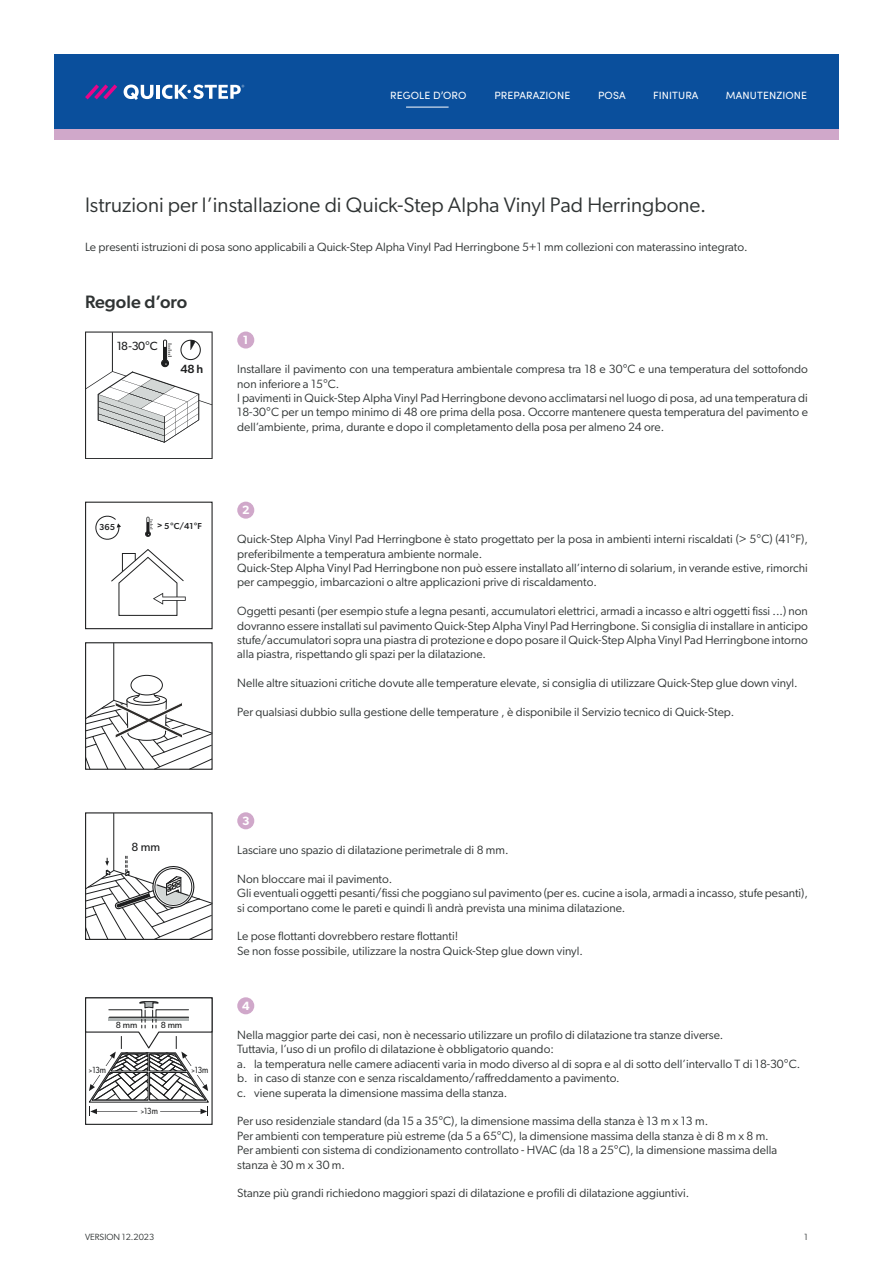
<style>
.page{position:relative;width:893px;height:1263px;background:#fff}
.page>*{position:absolute;margin:0;border:0;box-sizing:border-box;transform-origin:0 0}
.t1{font:21px "Gibson";color:#2f3333}
.t2{font:500 18px "Gibson";color:#2f3333}
.t3{font:12px/14.4px "Gibson";color:#2f3333}
.t4{font:600 12px "Gibson";color:#fff}
.t5{font:11.85px "Gibson";color:#040506}
.t6{font:500 11.85px "Gibson";color:#040506}
.t7{font:10.5px "Sofia Pro";letter-spacing:.01em;color:#fff}
.t8{font:9px "Gibson";color:#2f3333}
.t9{font:8.85px "Gibson";color:#040506;scale:.85 1}
.t10{font:8.85px "Gibson";color:#040506}
.t11{font:500 8.7px "Gibson";color:#040506}
.s1{font-weight:600;font-size:7.65px}
.s2{font-weight:500;font-size:6px}
</style>
<div class="page">
<div style="left:54px;top:54px;width:785px;height:75px;background:#0a4f9c"></div>
<div style="left:54px;top:129px;width:785px;height:11px;background:#d0a8ca"></div>
<svg style="left:85px;top:84px;width:32px;height:15px"></svg>
<svg style="left:124px;top:85px;width:29px;height:15px"></svg>
<hr style="left:156px;top:85px;width:4px;height:14px;background:#fff">
<svg style="left:162px;top:85px;width:82px;height:14px"></svg>
<svg style="left:85px;top:331px;width:128px;height:128px"></svg>
<hr style="left:112px;top:333px;width:1px;height:38px;background:#040506">
<div style="left:85px;top:502px;width:128px;height:127px;border:1px solid #040506"></div>
<svg style="left:95px;top:515px;width:26px;height:25px"></svg>
<svg style="left:145px;top:517px;width:8px;height:20px"></svg>
<svg style="left:111px;top:549px;width:75px;height:67px"></svg>
<hr style="left:113px;top:643px;width:1px;height:57px;background:#040506">
<div style="left:131px;top:675px;width:32px;height:20px;border:1px solid #040506;border-radius:50%"></div>
<svg style="left:85px;top:692px;width:128px;height:78px"></svg>
<hr style="left:113px;top:813px;width:1px;height:57px;background:#040506">
<svg style="left:85px;top:856px;width:128px;height:84px"></svg>
<svg style="left:85px;top:997px;width:128px;height:119px"></svg>
<div style="left:237px;top:331px;width:17px;height:18px;background:#d0a8ca;border-radius:50%"></div>
<div style="left:237px;top:502px;width:17px;height:17px;background:#d0a8ca;border-radius:50%"></div>
<div style="left:237px;top:812px;width:17px;height:17px;background:#d0a8ca;border-radius:50%"></div>
<div style="left:237px;top:997px;width:17px;height:17px;background:#d0a8ca;border-radius:50%"></div>
<hr style="left:406px;top:107px;width:43px;height:1px;background:#fff">
<p class="t7" style="left:390px;top:87px;width:78px">REGOLE D’ORO</p>
<p class="t7" style="left:494px;top:87px;width:77px">PREPARAZIONE</p>
<p class="t7" style="left:598px;top:87px;width:29px">POSA</p>
<p class="t7" style="left:653px;top:87px;width:47px">FINITURA</p>
<p class="t7" style="left:726px;top:87px;width:83px">MANUTENZIONE</p>
<h1 class="t1" style="left:85px;top:192px;width:623px">Istruzioni per l’installazione di Quick-Step Alpha Vinyl Pad Herringbone.</h1>
<p class="t3" style="left:85px;top:240px;width:664px">Le presenti istruzioni di posa sono applicabili a Quick-Step Alpha Vinyl Pad Herringbone 5+1 mm collezioni con materassino integrato.</p>
<h2 class="t2" style="left:85px;top:291px;width:104px">Regole d’oro</h2>
<p class="t5" style="left:117px;top:338px;width:43px">18-30°C</p>
<p class="t6" style="left:180px;top:362px;width:24px">48 h</p>
<p class="t11" style="left:99px;top:522px;width:17px">365</p>
<p class="t11" style="left:157px;top:521px;width:46px"><span class="s1">&gt;</span> 5°C/41°F</p>
<p class="t4" style="left:243px;top:333px;width:7px">1</p>
<p class="t3" style="left:237px;top:362px;width:572px">Installare il pavimento con una temperatura ambientale compresa tra 18 e 30°C e una temperatura del sottofondo non inferiore a 15°C.<br>I pavimenti in Quick-Step Alpha Vinyl Pad Herringbone devono acclimatarsi nel luogo di posa, ad una temperatura di 18-30°C per un tempo minimo di 48 ore prima della posa. Occorre mantenere questa temperatura del pavimento e dell’ambiente, prima, durante e dopo il completamento della posa per almeno 24 ore.</p>
<p class="t4" style="left:242px;top:503px;width:9px">2</p>
<p class="t3" style="left:237px;top:532px;width:572px">Quick-Step Alpha Vinyl Pad Herringbone è stato progettato per la posa in ambienti interni riscaldati (&gt; 5°C) (41°F), preferibilmente a temperatura ambiente normale.<br>Quick-Step Alpha Vinyl Pad Herringbone non può essere installato all’interno di solarium, in verande estive, rimorchi per campeggio, imbarcazioni o altre applicazioni prive di riscaldamento.</p>
<p class="t3" style="left:237px;top:604px;width:572px;text-align:justify">Oggetti pesanti (per esempio stufe a legna pesanti, accumulatori elettrici, armadi a incasso e altri oggetti fissi ...) non dovranno essere installati sul pavimento Quick-Step Alpha Vinyl Pad Herringbone. Si consiglia di installare in anticipo stufe/accumulatori sopra una piastra di protezione e dopo posare il Quick-Step Alpha Vinyl Pad Herringbone intorno alla piastra, rispettando gli spazi per la dilatazione.</p>
<p class="t3" style="left:237px;top:676px;width:562px">Nelle altre situazioni critiche dovute alle temperature elevate, si consiglia di utilizzare Quick-Step glue down vinyl.</p>
<p class="t3" style="left:237px;top:704px;width:498px">Per qualsiasi dubbio sulla gestione delle temperature , è disponibile il Servizio tecnico di Quick-Step.</p>
<p class="t5" style="left:131px;top:840px;width:30px">8 mm</p>
<p class="t10" style="left:116px;top:1020px;width:23px">8 mm</p>
<p class="t10" style="left:161px;top:1020px;width:23px">8 mm</p>
<p class="t9" style="left:89px;top:1064px;width:22px"><span class="s2">&gt;</span>13m</p>
<p class="t9" style="left:191px;top:1064px;width:22px"><span class="s2">&gt;</span>13m</p>
<p class="t9" style="left:141px;top:1105px;width:22px"><span class="s2">&gt;</span>13m</p>
<p class="t4" style="left:242px;top:813px;width:9px">3</p>
<p class="t3" style="left:237px;top:842px;width:273px">Lasciare uno spazio di dilatazione perimetrale di 8 mm.</p>
<p class="t3" style="left:237px;top:871px;width:572px">Non bloccare mai il pavimento.<br>Gli eventuali oggetti pesanti/fissi che poggiano sul pavimento (per es. cucine a isola, armadi a incasso, stufe pesanti), si comportano come le pareti e quindi lì andrà prevista una minima dilatazione.</p>
<p class="t3" style="left:237px;top:929px;width:347px">Le pose flottanti dovrebbero restare flottanti!<br>Se non fosse possibile, utilizzare la nostra Quick-Step glue down vinyl.</p>
<p class="t4" style="left:242px;top:998px;width:9px">4</p>
<p class="t3" style="left:237px;top:1027px;width:564px">Nella maggior parte dei casi, non è necessario utilizzare un profilo di dilatazione tra stanze diverse.<br>Tuttavia, l’uso di un profilo di dilatazione è obbligatorio quando:<br>a. la temperatura nelle camere adiacenti varia in modo diverso al di sopra e al di sotto dell’intervallo T di 18-30°C. b. in caso di stanze con e senza riscaldamento/raffreddamento a pavimento.<br>c. viene superata la dimensione massima della stanza.</p>
<p class="t3" style="left:237px;top:1114px;width:541px">Per uso residenziale standard (da 15 a 35°C), la dimensione massima della stanza è 13 m x 13 m.<br>Per ambienti con temperature più estreme (da 5 a 65°C), la dimensione massima della stanza è di 8 m x 8 m.<br>Per ambienti con sistema di condizionamento controllato - HVAC (da 18 a 25°C), la dimensione massima della stanza è 30 m x 30 m.</p>
<p class="t3" style="left:237px;top:1186px;width:453px">Stanze più grandi richiedono maggiori spazi di dilatazione e profili di dilatazione aggiuntivi.</p>
<p class="t8" style="left:85px;top:1231px;width:71px">VERSION 12.2023</p>
<p class="t8" style="left:804px;top:1231px;width:5px">1</p>
</div>
